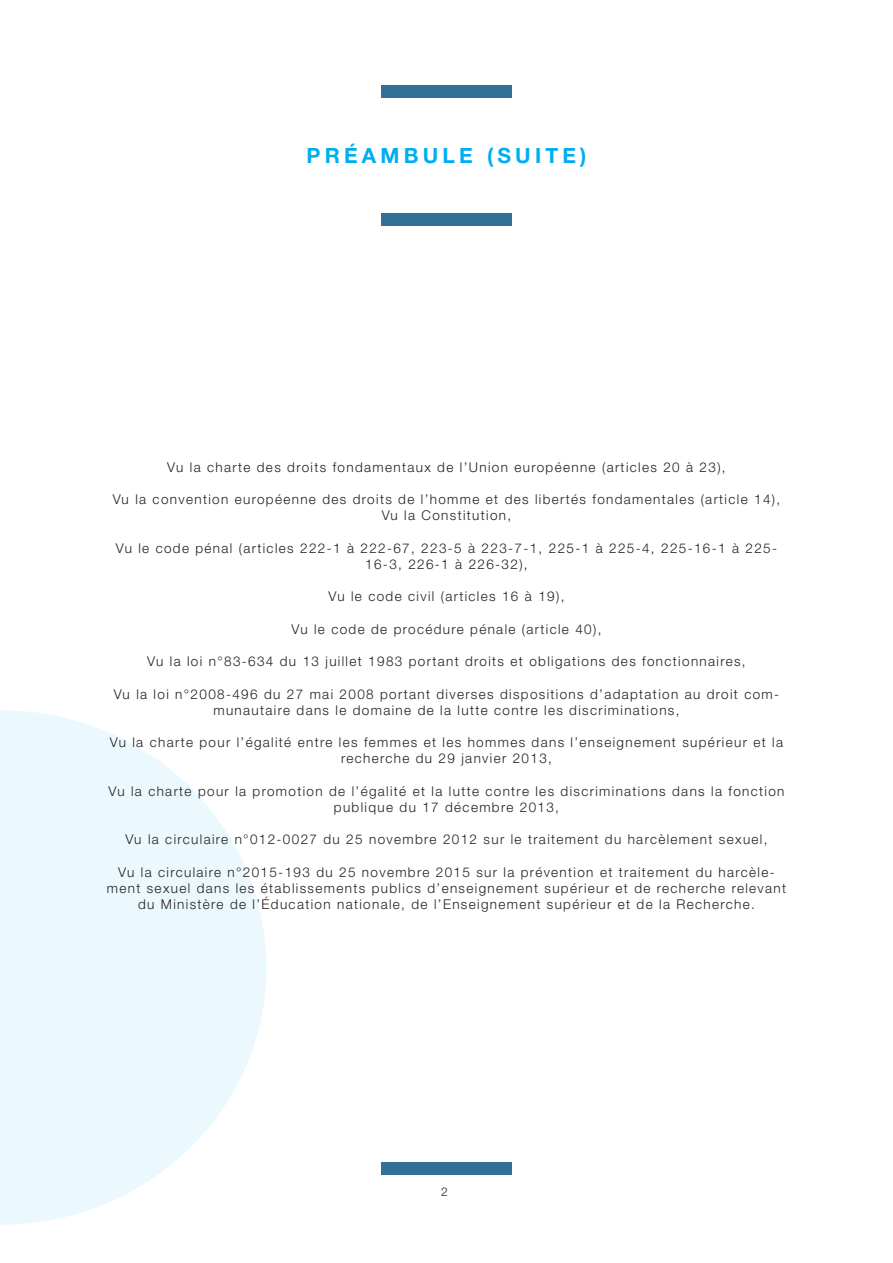
<style>
.page{position:relative;width:893px;height:1263px;background:#fff}
.page>*{position:absolute;margin:0;border:0;box-sizing:border-box;transform-origin:0 0}
.t1{font:700 21px "Helvetica Neue LT Pro";letter-spacing:.2em;color:#00aeef}
.t2{font:300 13.5px/16.2px "Helvetica Neue LT Pro";letter-spacing:.1em;color:#241f1f;text-align:center}
.t3{font:300 12px "Helvetica Neue LT Pro";color:#241f1f}
</style>
<div class="page">
<svg style="left:0;top:710px;width:266px;height:515px;fill:#ebf8fe"></svg>
<div style="left:381px;top:213px;width:131px;height:12px;background:#307099"></div>
<div style="left:381px;top:85px;width:131px;height:13px;background:#307099"></div>
<div style="left:381px;top:1162px;width:131px;height:13px;background:#307099"></div>
<h1 class="t1" style="left:307px;top:142px;width:281px">PRÉAMBULE (SUITE)</h1>
<p class="t2" style="left:167px;top:458px;width:560px">Vu la charte des droits fondamentaux de l’Union européenne (articles 20 à 23),</p>
<p class="t2" style="left:113px;top:491px;width:669px">Vu la convention européenne des droits de l’homme et des libertés fondamentales (article 14),<br>Vu la Constitution,</p>
<p class="t2" style="left:116px;top:539px;width:663px">Vu le code pénal (articles 222-1 à 222-67, 223-5 à 223-7-1, 225-1 à 225-4, 225-16-1 à 225-<br>16-3, 226-1 à 226-32),</p>
<p class="t2" style="left:329px;top:588px;width:237px">Vu le code civil (articles 16 à 19),</p>
<p class="t2" style="left:291px;top:620px;width:311px">Vu le code de procédure pénale (article 40),</p>
<p class="t2" style="left:147px;top:653px;width:600px">Vu la loi n°83-634 du 13 juillet 1983 portant droits et obligations des fonctionnaires,</p>
<p class="t2" style="left:114px;top:685px;width:667px">Vu la loi n°2008-496 du 27 mai 2008 portant diverses dispositions d’adaptation au droit com&shy;munautaire dans le domaine de la lutte contre les discriminations,</p>
<p class="t2" style="left:110px;top:734px;width:675px">Vu la charte pour l’égalité entre les femmes et les hommes dans l’enseignement supérieur et la recherche du 29 janvier 2013,</p>
<p class="t2" style="left:108px;top:782px;width:677px">Vu la charte pour la promotion de l’égalité et la lutte contre les discriminations dans la fonction publique du 17 décembre 2013,</p>
<p class="t2" style="left:125px;top:831px;width:644px">Vu la circulaire n°012-0027 du 25 novembre 2012 sur le traitement du harcèlement sexuel,</p>
<p class="t2" style="left:107px;top:863px;width:681px">Vu la circulaire n°2015-193 du 25 novembre 2015 sur la prévention et traitement du harcèle&shy;ment sexuel dans les établissements publics d’enseignement supérieur et de recherche relevant du Ministère de l’Éducation nationale, de l’Enseignement supérieur et de la Recherche.</p>
<p class="t3" style="left:441px;top:1184px;width:8px">2</p>
</div>
